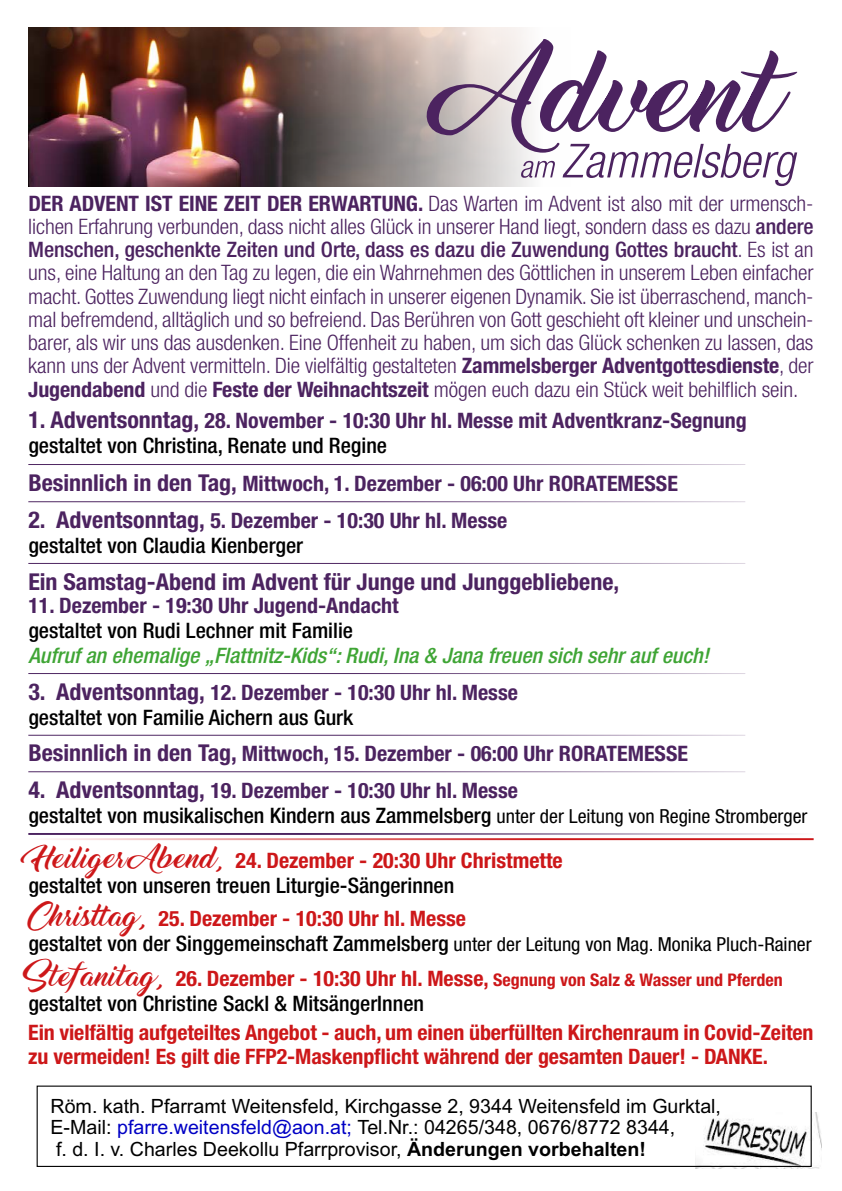
<style>
.page{position:relative;width:842px;height:1191px;background:#fff}
.page>*{position:absolute;margin:0;border:0;box-sizing:border-box;transform-origin:0 0}
.t1{font:700 condensed 23.2px "Helvetica Neue LT Std";color:#4c2360}
.t2{font:300 condensed 21.2px/23.2px "Helvetica Neue LT Std";letter-spacing:-.005em;color:#4c2360;text-align:justify}
.t3{font:500 condensed 21.2px/25.2px "Helvetica Neue LT Std";color:#000}
.t4{font:700 condensed 21.2px/25.2px "Helvetica Neue LT Std";color:#4c2360}
.t5{font:700 condensed 21.2px/23.2px "Helvetica Neue LT Std";letter-spacing:-.005em;color:#cd1719}
.t6{font:italic 500 condensed 21.2px "Helvetica Neue LT Std";color:#3fa535}
.t7{font:19.6px/22px "Arial";color:#000}
.t8{font:700 condensed 17.4px "Helvetica Neue LT Std";color:#cd1719}
.s1{font-weight:700}
.s2{font-weight:500}
.s3{font-size:23.2px}
.s4{font-weight:500;color:#000}
.s5{font-weight:700;font-size:23.2px;color:#4c2360}
.s6{font-weight:700;color:#4c2360}
.s7{font-weight:400;font-size:19.4px}
.s8{font-family:"Thinking Of Betty";font-weight:300;font-stretch:normal;font-size:23.2px;color:#cd1719}
.s9{font-weight:700;color:#cd1719}
.s10{font-family:"Thinking Of Betty";font-weight:300;font-stretch:normal;font-size:23.2px}
.s11{font-size:21.2px}
.s12{color:#0000c5}
</style>
<div class="page">
<img style="left:28px;top:27px;width:498px;height:159px">
<svg style="left:413px;top:39px;width:384px;height:114px"></svg>
<svg style="left:521px;top:144px;width:276px;height:42px"></svg>
<hr style="left:28px;top:833px;width:786px;height:2px;background:#4c2360">
<hr style="left:28px;top:838px;width:786px;height:2px;background:#cd1719">
<hr style="left:28px;top:464px;width:717px;height:1px;background:#4c2360">
<hr style="left:28px;top:501px;width:717px;height:1px;background:#4c2360">
<hr style="left:28px;top:563px;width:717px;height:1px;background:#4c2360">
<hr style="left:28px;top:673px;width:717px;height:1px;background:#4c2360">
<hr style="left:28px;top:734px;width:717px;height:1px;background:#4c2360">
<hr style="left:28px;top:771px;width:717px;height:1px;background:#4c2360">
<img style="left:695px;top:1112px;width:126px;height:56px">
<div style="left:37px;top:1085px;width:775px;height:82px;border:1px solid #000"></div>
<p class="t2" style="left:28px;top:191px;width:787px"><span class="s1">DER ADVENT IST EINE ZEIT DER ERWARTUNG.</span> Das Warten im Advent ist also mit der urmensch&shy;lichen Erfahrung verbunden, dass nicht alles Glück in unserer Hand liegt, sondern dass es dazu <span class="s2">andere Menschen, geschenkte Zeiten und Orte, dass es dazu die Zuwendung Gottes braucht</span>. Es ist an uns, eine Haltung an den Tag zu legen, die ein Wahrnehmen des Göttlichen in unserem Leben einfacher macht. Gottes Zuwendung liegt nicht einfach in unserer eigenen Dynamik. Sie ist überraschend, manch&shy;mal befremdend, alltäglich und so befreiend. Das Berühren von Gott geschieht oft kleiner und unschein&shy;barer, als wir uns das ausdenken. Eine Offenheit zu haben, um sich das Glück schenken zu lassen, das kann uns der Advent vermitteln. Die vielfältig gestalteten <span class="s1">Zammelsberger Adventgottesdienste</span>, der <span class="s1">Jugendabend</span> und die <span class="s1">Feste der Weihnachtszeit</span> mögen euch dazu ein Stück weit behilflich sein.</p>
<p class="t4" style="left:28px;top:408px;width:720px"><span class="s3">1. Adventsonntag,</span> 28. November - 10:30 Uhr hl. Messe mit Adventkranz-Segnung <span class="s4">gestaltet von Christina, Renate und Regine</span></p>
<p class="t4" style="left:28px;top:471px;width:651px"><span class="s3">Besinnlich in den Tag,</span> Mittwoch, 1. Dezember - 06:00 Uhr RORATEMESSE</p>
<p class="t3" style="left:28px;top:507px;width:481px"><span class="s5">2. Adventsonntag,</span> <span class="s6">5. Dezember - 10:30 Uhr hl. Messe </span>gestaltet von Claudia Kienberger</p>
<p class="t1" style="left:28px;top:567px;width:592px">Ein Samstag-Abend im Advent für Junge und Junggebliebene,</p>
<p class="t4" style="left:28px;top:592px;width:372px">11. Dezember - 19:30 Uhr Jugend-Andacht</p>
<p class="t3" style="left:28px;top:617px;width:326px">gestaltet von Rudi Lechner mit Familie</p>
<p class="t6" style="left:28px;top:643px;width:682px">Aufruf an ehemalige „Flattnitz-Kids“: Rudi, Ina &amp; Jana freuen sich sehr auf euch!</p>
<p class="t3" style="left:28px;top:679px;width:491px"><span class="s5">3. Adventsonntag,</span> <span class="s6">12. Dezember - 10:30 Uhr hl. Messe </span>gestaltet von Familie Aichern aus Gurk</p>
<p class="t4" style="left:28px;top:741px;width:661px"><span class="s3">Besinnlich in den Tag,</span> Mittwoch, 15. Dezember - 06:00 Uhr RORATEMESSE</p>
<p class="t3" style="left:28px;top:777px;width:781px"><span class="s5">4. Adventsonntag,</span> <span class="s6">19. Dezember - 10:30 Uhr hl. Messe<br></span>gestaltet von musikalischen Kindern aus Zammelsberg <span class="s7">unter der Leitung von Regine Stromberger</span></p>
<p class="t3" style="left:28px;top:847px;width:536px"><span class="s8">Heiliger Abend,</span> <span class="s9">24. Dezember - 20:30 Uhr Christmette </span>gestaltet von unseren treuen Liturgie-Sängerinnen</p>
<p class="t3" style="left:28px;top:905px;width:785px"><span class="s8">Christtag,</span> <span class="s9">25. Dezember - 10:30 Uhr hl. Messe<br></span>gestaltet von der Singgemeinschaft Zammelsberg <span class="s7">unter der Leitung von Mag. Monika Pluch-Rainer</span></p>
<p class="t8" style="left:28px;top:969px;width:756px"><span class="s10">Stefanitag,</span> <span class="s11">26. Dezember - 10:30 Uhr hl. Messe,</span> Segnung von Salz &amp; Wasser und Pferden</p>
<p class="t3" style="left:28px;top:990px;width:397px">gestaltet von Christine Sackl &amp; MitsängerInnen</p>
<p class="t5" style="left:28px;top:1020px;width:787px">Ein vielfältig aufgeteiltes Angebot - auch, um einen überfüllten Kirchenraum in Covid-Zeiten zu vermeiden! Es gilt die FFP2-Maskenpflicht während der gesamten Dauer! - DANKE.</p>
<p class="t7" style="left:51px;top:1094px;width:672px">Röm. kath. Pfarramt Weitensfeld, Kirchgasse 2, 9344 Weitensfeld im Gurktal,<br>E-Mail: <span class="s12">pfarre.weitensfeld@aon.at;</span> Tel.Nr.: 04265/348, 0676/8772 8344,<br>f. d. I. v. Charles Deekollu Pfarrprovisor, <span class="s1">Änderungen vorbehalten!</span></p>
</div>
